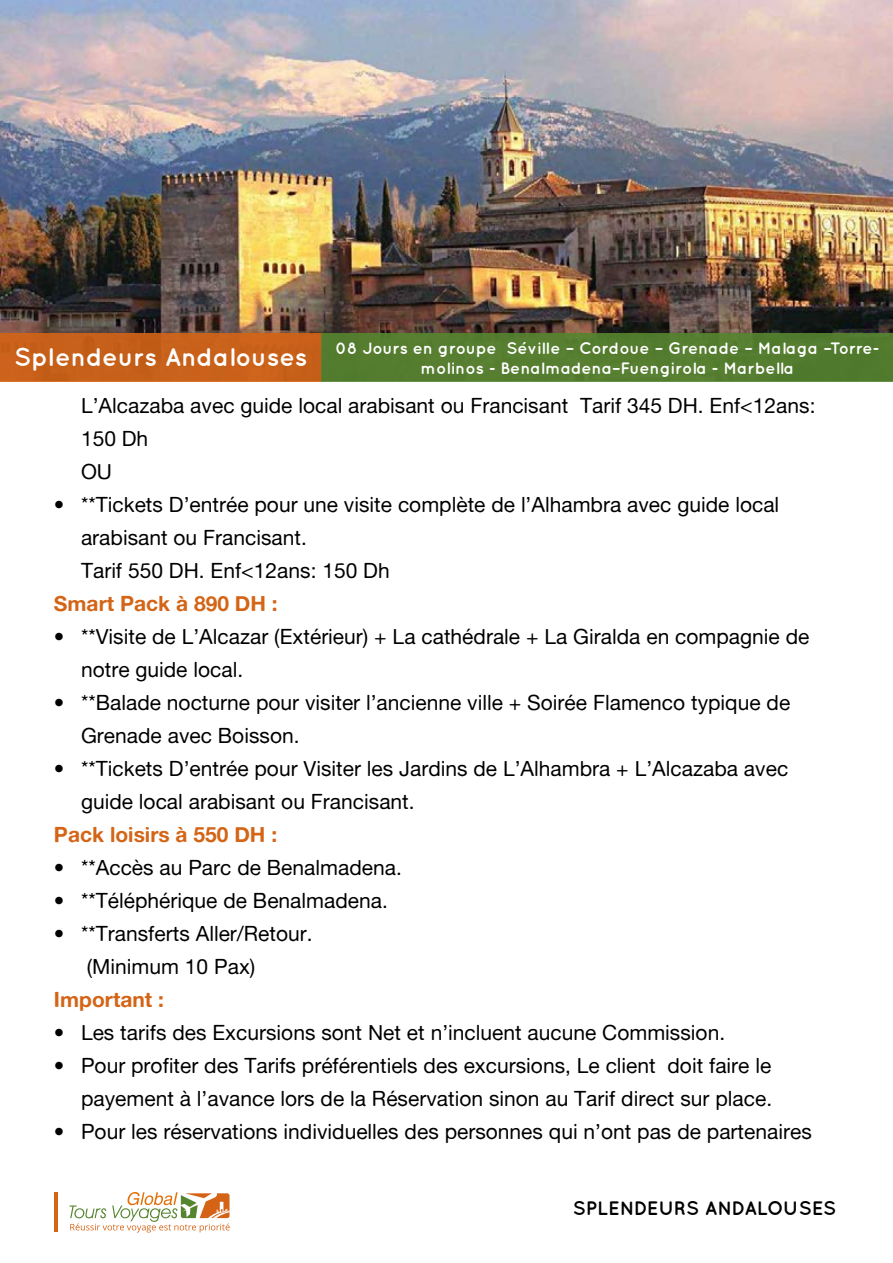
<style>
.page{position:relative;width:893px;height:1263px;background:#fff}
.page>*{position:absolute;margin:0;border:0;box-sizing:border-box;transform-origin:0 0}
.t1{font:700 25.5px "Quicksand";color:#fff}
.t2{font:21px/33px "Alte Haas Grotesk";color:#000}
.t3{font:21px "Alte Haas Grotesk Bold";color:#d46416}
.t4{font:700 19.5px "Quicksand";color:#000}
.t5{font:700 16.5px/19.8px "Quicksand";color:#fff;text-align:center}
</style>
<div class="page">
<svg style="left:69px;top:1192px;width:161px;height:40px"></svg>
<hr style="left:54px;top:1193px;width:4px;height:39px;background:#d46416">
<img style="left:0;top:0;width:893px;height:333px">
<div style="left:0;top:333px;width:322px;height:49px;background:#c8611a"></div>
<div style="left:322px;top:333px;width:571px;height:49px;background:#557d2f"></div>
<p class="t1" style="left:14px;top:342px;width:295px">Splendeurs Andalouses</p>
<p class="t5" style="left:335px;top:338px;width:545px">08 Jours en groupe Séville – Cordoue – Grenade – Malaga –Torre&shy;molinos - Benalmadena–Fuengirola - Marbella</p>
<p class="t2" style="left:81px;top:389px;width:736px">L’Alcazaba avec guide local arabisant ou Francisant Tarif 345 DH. Enf&lt;12ans:<br>150 Dh<br>OU</p>
<p class="t2" style="left:81px;top:488px;width:700px;text-indent:-27px">• **Tickets D’entrée pour une visite complète de l’Alhambra avec guide local arabisant ou Francisant.<br>Tarif 550 DH. Enf&lt;12ans: 150 Dh</p>
<p class="t3" style="left:54px;top:591px;width:225px">Smart Pack à 890 DH :</p>
<p class="t2" style="left:81px;top:620px;width:730px;text-indent:-27px">• **Visite de L’Alcazar (Extérieur) + La cathédrale + La Giralda en compagnie de notre guide local.</p>
<p class="t2" style="left:81px;top:686px;width:711px;text-indent:-27px">• **Balade nocturne pour visiter l’ancienne ville + Soirée Flamenco typique de<br>Grenade avec Boisson.</p>
<p class="t2" style="left:81px;top:752px;width:709px;text-indent:-27px">• **Tickets D’entrée pour Visiter les Jardins de L’Alhambra + L’Alcazaba avec guide local arabisant ou Francisant.</p>
<p class="t3" style="left:54px;top:822px;width:225px">Pack loisirs à 550 DH :</p>
<p class="t2" style="left:54px;top:851px;width:349px">• **Accès au Parc de Benalmadena.</p>
<p class="t2" style="left:54px;top:884px;width:335px">• **Téléphérique de Benalmadena.</p>
<p class="t2" style="left:87px;top:917px;width:227px;text-indent:-33px">• **Transferts Aller/Retour. (Minimum 10 Pax)</p>
<p class="t3" style="left:54px;top:987px;width:112px">Important :</p>
<p class="t2" style="left:54px;top:1016px;width:673px">• Les tarifs des Excursions sont Net et n’incluent aucune Commission.</p>
<p class="t2" style="left:54px;top:1049px;width:720px;text-align:right">• Pour profiter des Tarifs préférentiels des excursions, Le client doit faire le payement à l’avance lors de la Réservation sinon au Tarif direct sur place.</p>
<p class="t2" style="left:54px;top:1115px;width:759px">• Pour les réservations individuelles des personnes qui n’ont pas de partenaires</p>
<p class="t4" style="left:573px;top:1197px;width:265px">SPLENDEURS ANDALOUSES</p>
</div>
